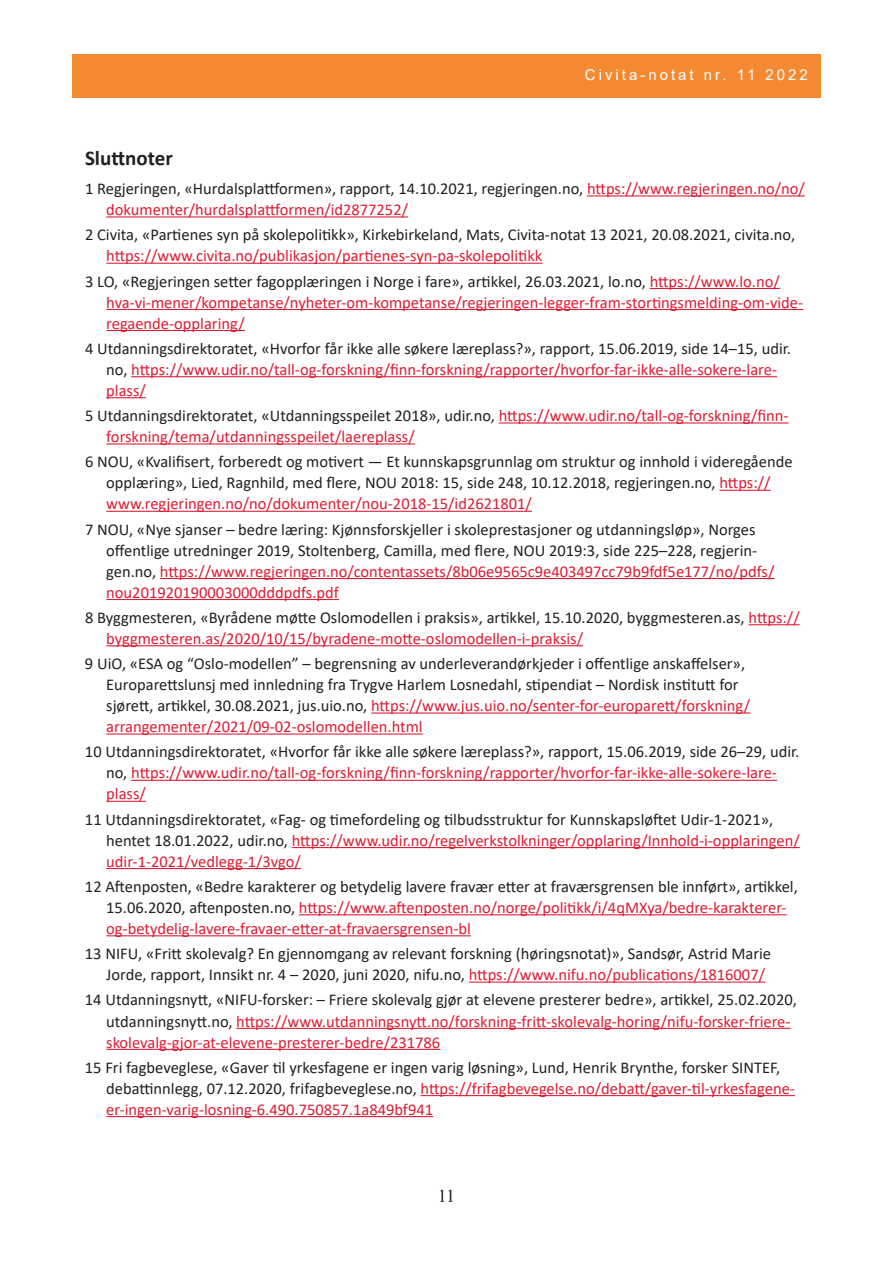
<style>
.page{position:relative;width:893px;height:1263px;background:#fff}
.page>*{position:absolute;margin:0;border:0;box-sizing:border-box;transform-origin:0 0}
.t1{font:700 21px "Calibri";color:#231f20}
.t2{font:18px "Times New Roman";color:#231f20}
.t3{font:16.5px/21px "Calibri";color:#231f20}
.t4{font:16.5px/21px "Calibri";color:#dc1d33}
.t5{font:15px "Arial";letter-spacing:.2em;color:#fff}
.s1{color:#231f20}
.s2{color:#dc1d33}
</style>
<div class="page">
<div style="left:72px;top:54px;width:749px;height:44px;background:#f58932"></div>
<hr style="left:587px;top:195px;width:218px;height:1px;background:#dc1d33">
<hr style="left:106px;top:216px;width:302px;height:1px;background:#dc1d33">
<hr style="left:106px;top:263px;width:436px;height:1px;background:#dc1d33">
<hr style="left:650px;top:288px;width:130px;height:1px;background:#dc1d33">
<hr style="left:106px;top:309px;width:697px;height:1px;background:#dc1d33">
<hr style="left:106px;top:330px;width:139px;height:1px;background:#dc1d33">
<hr style="left:131px;top:376px;width:646px;height:1px;background:#dc1d33">
<hr style="left:106px;top:397px;width:40px;height:1px;background:#dc1d33">
<hr style="left:499px;top:422px;width:290px;height:1px;background:#dc1d33">
<hr style="left:106px;top:443px;width:309px;height:1px;background:#dc1d33">
<hr style="left:719px;top:490px;width:52px;height:1px;background:#dc1d33">
<hr style="left:106px;top:511px;width:426px;height:1px;background:#dc1d33">
<hr style="left:160px;top:578px;width:614px;height:1px;background:#dc1d33">
<hr style="left:106px;top:599px;width:233px;height:1px;background:#dc1d33">
<hr style="left:748px;top:624px;width:52px;height:1px;background:#dc1d33">
<hr style="left:106px;top:645px;width:477px;height:1px;background:#dc1d33">
<hr style="left:371px;top:712px;width:379px;height:1px;background:#dc1d33">
<hr style="left:106px;top:733px;width:317px;height:1px;background:#dc1d33">
<hr style="left:131px;top:780px;width:646px;height:1px;background:#dc1d33">
<hr style="left:106px;top:801px;width:40px;height:1px;background:#dc1d33">
<hr style="left:292px;top:847px;width:508px;height:1px;background:#dc1d33">
<hr style="left:106px;top:868px;width:195px;height:1px;background:#dc1d33">
<hr style="left:299px;top:914px;width:488px;height:1px;background:#dc1d33">
<hr style="left:106px;top:935px;width:365px;height:1px;background:#dc1d33">
<hr style="left:469px;top:981px;width:296px;height:2px;background:#dc1d33">
<hr style="left:236px;top:1028px;width:555px;height:1px;background:#dc1d33">
<hr style="left:106px;top:1049px;width:334px;height:1px;background:#dc1d33">
<hr style="left:421px;top:1095px;width:374px;height:1px;background:#dc1d33">
<hr style="left:106px;top:1116px;width:327px;height:1px;background:#dc1d33">
<p class="t5" style="left:585px;top:64px;width:224px">Civita-notat nr. 11 2022</p>
<p class="t1" style="left:85px;top:143px;width:89px">Sluttnoter</p>
<p class="t4" style="left:106px;top:178px;width:700px;text-indent:-21px"><span class="s1">1 Regjeringen, «Hurdalsplattformen», rapport, 14.10.2021, regjeringen.no,</span> https://www.regjeringen.no/no/ dokumenter/hurdalsplattformen/id2877252/</p>
<p class="t3" style="left:85px;top:224px;width:712px">2 Civita, «Partienes syn på skolepolitikk», Kirkebirkeland, Mats, Civita-notat 13 2021, 20.08.2021, civita.no,</p>
<p class="t4" style="left:85px;top:243px;width:696px;line-height:25.2px;text-indent:21px">https://www.civita.no/publikasjon/partienes-syn-pa-skolepolitikk<br><span class="s1">3 LO, «Regjeringen setter fagopplæringen i Norge i fare», artikkel, 26.03.2021, lo.no,</span> https://www.lo.no/</p>
<p class="t4" style="left:106px;top:291px;width:698px">hva-vi-mener/kompetanse/nyheter-om-kompetanse/regjeringen-legger-fram-stortingsmelding-om-vide&shy;regaende-opplaring/</p>
<p class="t4" style="left:106px;top:337px;width:686px;text-indent:-21px"><span class="s1">4 Utdanningsdirektoratet, «Hvorfor får ikke alle søkere læreplass?», rapport, 15.06.2019, side 14–15, udir. no,</span> https://www.udir.no/tall-og-forskning/finn-forskning/rapporter/hvorfor-far-ikke-alle-sokere-lare&shy;plass/</p>
<p class="t4" style="left:106px;top:405px;width:684px;text-indent:-21px"><span class="s1">5 Utdanningsdirektoratet, «Utdanningsspeilet 2018», udir.no,</span> https://www.udir.no/tall-og-forskning/finn&shy;forskning/tema/utdanningsspeilet/laereplass/</p>
<p class="t3" style="left:106px;top:451px;width:688px;text-indent:-21px">6 NOU, «Kvalifisert, forberedt og motivert — Et kunnskapsgrunnlag om struktur og innhold i videregående opplæring», Lied, Ragnhild, med flere, NOU 2018: 15, side 248, 10.12.2018, regjeringen.no, <span class="s2">https:// www.regjeringen.no/no/dokumenter/nou-2018-15/id2621801/</span></p>
<p class="t3" style="left:106px;top:518px;width:670px;text-indent:-21px">7 NOU, «Nye sjanser – bedre læring: Kjønnsforskjeller i skoleprestasjoner og utdanningsløp», Norges offentlige utredninger 2019, Stoltenberg, Camilla, med flere, NOU 2019:3, side 225–228, regjerin&shy;gen.no, <span class="s2">https://www.regjeringen.no/contentassets/8b06e9565c9e403497cc79b9fdf5e177/no/pdfs/ nou201920190003000dddpdfs.pdf</span></p>
<p class="t3" style="left:106px;top:606px;width:695px;text-indent:-21px">8 Byggmesteren, «Byrådene møtte Oslomodellen i praksis», artikkel, 15.10.2020, byggmesteren.as, <span class="s2">https:// byggmesteren.as/2020/10/15/byradene-motte-oslomodellen-i-praksis/</span></p>
<p class="t3" style="left:106px;top:653px;width:646px;text-indent:-21px">9 UiO, «ESA og “Oslo-modellen” – begrensning av underleverandørkjeder i offentlige anskaffelser», Europarettslunsj med innledning fra Trygve Harlem Losnedahl, stipendiat – Nordisk institutt for sjørett, artikkel, 30.08.2021, jus.uio.no, <span class="s2">https://www.jus.uio.no/senter-for-europarett/forskning/ arrangementer/2021/09-02-oslomodellen.html</span></p>
<p class="t4" style="left:106px;top:741px;width:695px;text-indent:-21px"><span class="s1">10 Utdanningsdirektoratet, «Hvorfor får ikke alle søkere læreplass?», rapport, 15.06.2019, side 26–29, udir. no,</span> https://www.udir.no/tall-og-forskning/finn-forskning/rapporter/hvorfor-far-ikke-alle-sokere-lare&shy;plass/</p>
<p class="t3" style="left:106px;top:808px;width:695px;text-indent:-21px">11 Utdanningsdirektoratet, «Fag- og timefordeling og tilbudsstruktur for Kunnskapsløftet Udir-1-2021», hentet 18.01.2022, udir.no, <span class="s2">https://www.udir.no/regelverkstolkninger/opplaring/Innhold-i-opplaringen/ udir-1-2021/vedlegg-1/3vgo/</span></p>
<p class="t4" style="left:106px;top:875px;width:693px;text-indent:-21px"><span class="s1">12 Aftenposten, «Bedre karakterer og betydelig lavere fravær etter at fraværsgrensen ble innført», artikkel,<br>15.06.2020, aftenposten.no,</span> https://www.aftenposten.no/norge/politikk/i/4qMXya/bedre-karakterer&shy;og-betydelig-lavere-fravaer-etter-at-fravaersgrensen-bl</p>
<p class="t3" style="left:106px;top:943px;width:666px;text-indent:-21px">13 NIFU, «Fritt skolevalg? En gjennomgang av relevant forskning (høringsnotat)», Sandsør, Astrid Marie<br>Jorde, rapport, Innsikt nr. 4 – 2020, juni 2020, nifu.no, <span class="s2">https://www.nifu.no/publications/1816007/</span></p>
<p class="t4" style="left:106px;top:989px;width:692px;text-indent:-21px"><span class="s1">14 Utdanningsnytt, «NIFU-forsker: – Friere skolevalg gjør at elevene presterer bedre», artikkel, 25.02.2020, utdanningsnytt.no,</span> https://www.utdanningsnytt.no/forskning-fritt-skolevalg-horing/nifu-forsker-friere&shy;skolevalg-gjor-at-elevene-presterer-bedre/231786</p>
<p class="t3" style="left:106px;top:1056px;width:690px;text-indent:-21px">15 Fri fagbeveglese, «Gaver til yrkesfagene er ingen varig løsning», Lund, Henrik Brynthe, forsker SINTEF, debattinnlegg, 07.12.2020, frifagbeveglese.no, <span class="s2">https://frifagbevegelse.no/debatt/gaver-til-yrkesfagene&shy;er-ingen-varig-losning-6.490.750857.1a849bf941</span></p>
<p class="t2" style="left:438px;top:1183px;width:19px">11</p>
</div>
